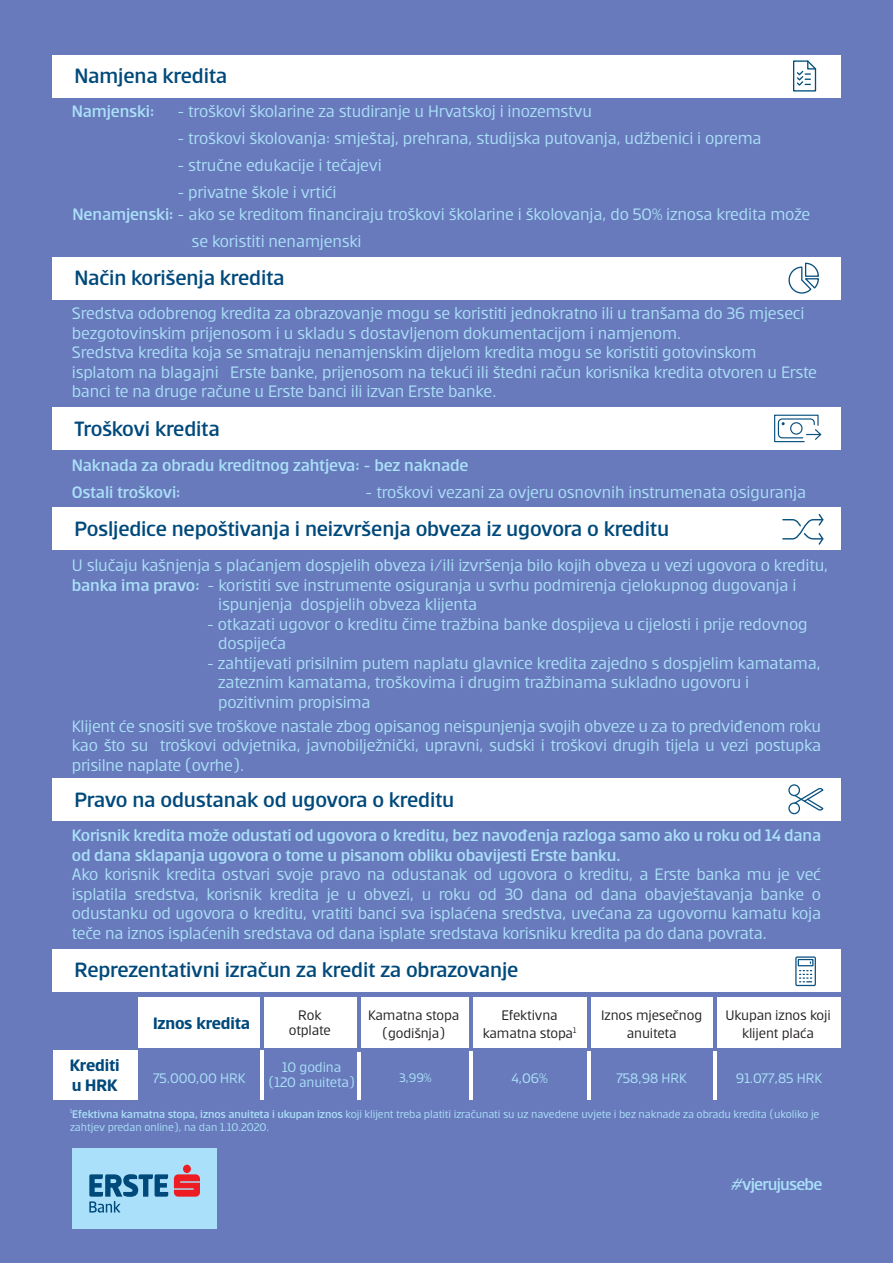
<style>
.page{position:relative;width:893px;height:1263px;background:#687abb}
.page>*{position:absolute;margin:0;border:0;box-sizing:border-box;transform-origin:0 0}
.t1{font:500 22.5px "Erste";letter-spacing:-.01em;color:#00497b}
.t2{font:18px/19.5px "Erste";letter-spacing:-.01em;color:#aae0f9}
.t3{font:500 18px/27px "Erste";letter-spacing:-.015em;color:#aae0f9}
.t4{font:700 18px/19.5px "Erste";letter-spacing:-.01em;color:#00497b}
.t5{font:500 18px "Erste";letter-spacing:-.05em;color:#aae0f9}
.t6{font:15px/18px "Erste";letter-spacing:-.01em;color:#231f20;text-align:center}
.t7{font:15px/15px "Erste";letter-spacing:-.01em;color:#aae0f9;text-align:center}
.t8{font:13.5px "Erste";color:#aae0f9}
.t9{font:12px/13.5px "Erste";letter-spacing:-.01em;color:#aae0f9}
.s1{font-weight:500}
</style>
<div class="page">
<div style="left:72px;top:1149px;width:144px;height:80px;background:#aae0f9"></div>
<svg style="left:89px;top:1174px;width:79px;height:38px"></svg>
<svg style="left:174px;top:1165px;width:26px;height:32px"></svg>
<div style="left:52px;top:55px;width:789px;height:42px;background:#fff"></div>
<div style="left:52px;top:257px;width:789px;height:42px;background:#fff"></div>
<svg style="left:788px;top:262px;width:31px;height:32px"></svg>
<div style="left:52px;top:408px;width:789px;height:42px;background:#fff"></div>
<svg style="left:774px;top:414px;width:48px;height:29px"></svg>
<div style="left:52px;top:508px;width:789px;height:42px;background:#fff"></div>
<svg style="left:782px;top:513px;width:42px;height:32px"></svg>
<div style="left:52px;top:778px;width:789px;height:43px;background:#fff"></div>
<div style="left:788px;top:784px;width:12px;height:12px;border:1px solid #0a517f;border-radius:50%"></div>
<div style="left:788px;top:802px;width:12px;height:12px;border:1px solid #0a517f;border-radius:50%"></div>
<svg style="left:793px;top:788px;width:31px;height:22px"></svg>
<div style="left:52px;top:949px;width:789px;height:42px;background:#fff"></div>
<div style="left:795px;top:956px;width:21px;height:30px;border:1px solid #0a517f"></div>
<div style="left:798px;top:959px;width:15px;height:7px;border:1px solid #0a517f"></div>
<svg style="left:800px;top:970px;width:12px;height:12px"></svg>
<div style="left:139px;top:997px;width:702px;height:51px;background:#fff"></div>
<div style="left:53px;top:1050px;width:84px;height:50px;background:#fff"></div>
<hr style="left:357px;top:993px;width:3px;height:66px;background:#687abb">
<hr style="left:260px;top:993px;width:3px;height:71px;background:#687abb">
<hr style="left:469px;top:993px;width:3px;height:71px;background:#687abb">
<hr style="left:588px;top:993px;width:3px;height:71px;background:#687abb">
<hr style="left:713px;top:993px;width:3px;height:71px;background:#687abb">
<hr style="left:357px;top:1052px;width:3px;height:48px;background:#fff">
<hr style="left:260px;top:1051px;width:4px;height:49px;background:#fff">
<hr style="left:469px;top:1052px;width:3px;height:48px;background:#fff">
<hr style="left:588px;top:1052px;width:3px;height:48px;background:#fff">
<hr style="left:713px;top:1052px;width:3px;height:48px;background:#fff">
<svg style="left:793px;top:60px;width:24px;height:32px"></svg>
<p class="t1" style="left:75px;top:65px;width:154px">Namjena kredita</p>
<p class="t3" style="left:72px;top:98px;width:84px">Namjenski:</p>
<p class="t2" style="left:177px;top:102px;width:416px">- troškovi školarine za studiranje u Hrvatskoj i inozemstvu</p>
<p class="t2" style="left:177px;top:129px;width:586px">- troškovi školovanja: smještaj, prehrana, studijska putovanja, udžbenici i oprema</p>
<p class="t2" style="left:177px;top:156px;width:206px">- stručne edukacije i tečajevi</p>
<p class="t2" style="left:177px;top:183px;width:161px">- privatne škole i vrtići</p>
<p class="t2" style="left:191px;top:201px;width:620px;line-height:27px;text-indent:-119px"><span class="s1">Nenamjenski:</span> - ako se kreditom financiraju troškovi školarine i školovanja, do 50% iznosa kredita može se koristiti nenamjenski</p>
<p class="t1" style="left:75px;top:267px;width:212px">Način korišenja kredita</p>
<p class="t2" style="left:72px;top:304px;width:747px">Sredstva odobrenog kredita za obrazovanje mogu se koristiti jednokratno ili u tranšama do 36 mjeseci bezgotovinskim prijenosom i u skladu s dostavljenom dokumentacijom i namjenom.<br>Sredstva kredita koja se smatraju nenamjenskim dijelom kredita mogu se koristiti gotovinskom isplatom na blagajni Erste banke, prijenosom na tekući ili štedni račun korisnika kredita otvoren u Erste banci te na druge račune u Erste banci ili izvan Erste banke.</p>
<p class="t1" style="left:75px;top:418px;width:147px">Troškovi kredita</p>
<p class="t3" style="left:72px;top:452px;width:398px">Naknada za obradu kreditnog zahtjeva: - bez naknade<br>Ostali troškovi:</p>
<p class="t2" style="left:365px;top:482px;width:442px">- troškovi vezani za ovjeru osnovnih instrumenata osiguranja</p>
<p class="t1" style="left:75px;top:517px;width:596px">Posljedice nepoštivanja i neizvršenja obveza iz ugovora o kreditu</p>
<p class="t2" style="left:72px;top:555px;width:758px">U slučaju kašnjenja s plaćanjem dospjelih obveza i/ili izvršenja bilo kojih obveza u vezi ugovora o kreditu,</p>
<p class="t2" style="left:72px;top:575px;width:726px"><span class="s1">banka ima pravo:</span> - koristiti sve instrumente osiguranja u svrhu podmirenja cjelokupnog dugovanja i</p>
<p class="t2" style="left:218px;top:594px;width:261px">ispunjenja dospjelih obveza klijenta</p>
<p class="t2" style="left:218px;top:614px;width:591px;text-indent:-12px">- otkazati ugovor o kreditu čime tražbina banke dospijeva u cijelosti i prije redovnog dospijeća</p>
<p class="t2" style="left:218px;top:653px;width:604px;text-indent:-12px">- zahtijevati prisilnim putem naplatu glavnice kredita zajedno s dospjelim kamatama, zateznim kamatama, troškovima i drugim tražbinama sukladno ugovoru i pozitivnim propisima</p>
<p class="t2" style="left:72px;top:716px;width:751px;text-align:justify">Klijent će snositi sve troškove nastale zbog opisanog neispunjenja svojih obveze u za to predviđenom roku kao što su troškovi odvjetnika, javnobilježnički, upravni, sudski i troškovi drugih tijela u vezi postupka prisilne naplate (ovrhe).</p>
<p class="t1" style="left:75px;top:788px;width:381px">Pravo na odustanak od ugovora o kreditu</p>
<p class="t3" style="left:72px;top:825px;width:751px;line-height:19.5px">Korisnik kredita može odustati od ugovora o kreditu, bez navođenja razloga samo ako u roku od 14 dana od dana sklapanja ugovora o tome u pisanom obliku obavijesti Erste banku.</p>
<p class="t2" style="left:72px;top:864px;width:751px;text-align:justify">Ako korisnik kredita ostvari svoje pravo na odustanak od ugovora o kreditu, a Erste banka mu je već isplatila sredstva, korisnik kredita je u obvezi, u roku od 30 dana od dana obavještavanja banke o odustanku od ugovora o kreditu, vratiti banci sva isplaćena sredstva, uvećana za ugovornu kamatu koja teče na iznos isplaćenih sredstava od dana isplate sredstava korisniku kredita pa do dana povrata.</p>
<p class="t1" style="left:75px;top:959px;width:445px">Reprezentativni izračun za kredit za obrazovanje</p>
<p class="t4" style="left:153px;top:1013px;width:99px">Iznos kredita</p>
<p class="t4" style="left:70px;top:1055px;width:51px">Krediti u HRK</p>
<p class="t6" style="left:289px;top:1007px;width:43px;line-height:15px">Rok otplate</p>
<p class="t6" style="left:368px;top:1006px;width:93px">Kamatna stopa (godišnja)</p>
<p class="t6" style="left:483px;top:1006px;width:95px">Efektivna kamatna stopa<sup>1</sup></p>
<p class="t6" style="left:601px;top:1006px;width:102px">Iznos mjesečnog anuiteta</p>
<p class="t6" style="left:725px;top:1006px;width:107px">Ukupan iznos koji klijent plaća</p>
<p class="t8" style="left:399px;top:1070px;width:34px">3,99%</p>
<p class="t7" style="left:269px;top:1059px;width:88px">10 godina (120 anuiteta)</p>
<p class="t7" style="left:153px;top:1070px;width:94px">75.000,00 HRK</p>
<p class="t7" style="left:511px;top:1070px;width:38px">4,06%</p>
<p class="t7" style="left:616px;top:1070px;width:72px">758,98 HRK</p>
<p class="t7" style="left:736px;top:1070px;width:88px">91.077,85 HRK</p>
<p class="t9" style="left:70px;top:1107px;width:751px">¹<span class="s1">Efektivna kamatna stopa, iznos anuiteta i ukupan iznos</span> koji klijent treba platiti izračunati su uz navedene uvjete i bez naknade za obradu kredita (ukoliko je zahtjev predan online), na dan 1.10.2020.</p>
<p class="t5" style="left:731px;top:1175px;width:93px">#vjerujusebe</p>
</div>
